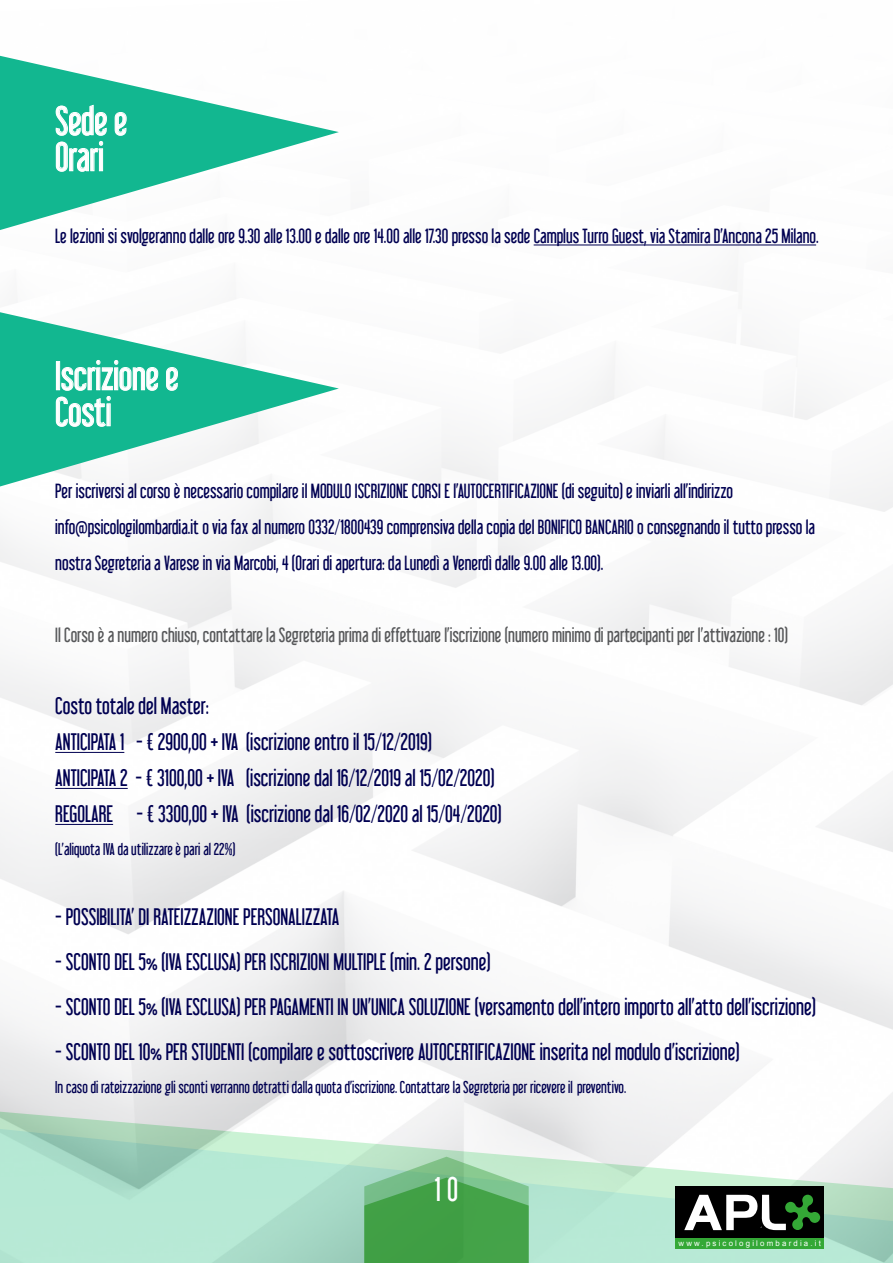
<style>
.page{position:relative;width:893px;height:1263px;background:#fff}
.page>*{position:absolute;margin:0;border:0;box-sizing:border-box;transform-origin:0 0}
.t1{font:36px "Libel Suit";color:#fff}
.t2{font:30px "Libel Suit";color:#fff}
.t3{font:21px "Libel Suit";color:#000051}
.t4{font:18px/36px "Libel Suit";color:#000051}
.t5{font:18px "Libel Suit";color:#57585a}
.t6{font:15px "Libel Suit";color:#000051}
.t7{font:7.8px "Arial";letter-spacing:.28em;color:#fff}
.s1{font-family:"Matias";font-size:16.5px}
</style>
<div class="page">
<img style="left:0;top:55px;width:893px;height:1207px">
<svg style="left:364px;top:1157px;width:165px;height:106px;background:#5daf65"></svg>
<div style="left:676px;top:1187px;width:148px;height:51px;background:#000"></div>
<div style="left:676px;top:1238px;width:148px;height:11px;background:#34a836"></div>
<svg style="left:684px;top:1195px;width:136px;height:35px"></svg>
<svg style="left:0;top:312px;width:339px;height:174px"></svg>
<svg style="left:0;top:56px;width:339px;height:174px"></svg>
<hr style="left:534px;top:245px;width:282px;height:1px;background:#000051">
<hr style="left:55px;top:752px;width:69px;height:1px;background:#000051">
<hr style="left:55px;top:788px;width:73px;height:1px;background:#000051">
<hr style="left:55px;top:824px;width:58px;height:1px;background:#000051">
<svg style="left:114px;top:112px;width:13px;height:24px"></svg>
<svg style="left:55px;top:105px;width:52px;height:67px;background:#49c7a9"></svg>
<svg style="left:166px;top:367px;width:12px;height:24px"></svg>
<svg style="left:56px;top:360px;width:103px;height:67px;background:#3cc3a3"></svg>
<p class="t1" style="left:55px;top:99px;width:73px">Sede e</p>
<p class="t1" style="left:55px;top:135px;width:50px">Orari</p>
<p class="t4" style="left:55px;top:218px;width:765px">Le lezioni si svolgeranno dalle ore 9.30 alle 13.00 e dalle ore 14.00 alle 17.30 presso la sede Camplus Turro Guest, via Stamira D’Ancona 25 Milano.</p>
<p class="t1" style="left:55px;top:354px;width:125px">Iscrizione e</p>
<p class="t1" style="left:55px;top:390px;width:58px">Costi</p>
<p class="t4" style="left:55px;top:473px;width:679px">Per iscriversi al corso è necessario compilare il MODULO ISCRIZIONE CORSI E l’AUTOCERTIFICAZIONE (di seguito) e inviarli all’indirizzo</p>
<p class="t4" style="left:55px;top:509px;width:761px">info@psicologilombardia.it o via fax al numero 0332/1800439 comprensiva della copia del BONIFICO BANCARIO o consegnando il tutto presso la nostra Segreteria a Varese in via Marcobi, 4 (Orari di apertura: da Lunedì a Venerdì dalle 9.00 alle 13.00).</p>
<p class="t5" style="left:55px;top:624px;width:734px">Il Corso è a numero chiuso, contattare la Segreteria prima di effettuare l’iscrizione (numero minimo di partecipanti per l’attivazione : 10)</p>
<p class="t3" style="left:55px;top:693px;width:155px">Costo totale del Master:</p>
<p class="t3" style="left:55px;top:729px;width:378px">ANTICIPATA 1 - € 2900,00 + IVA (iscrizione entro il 15/12/2019)</p>
<p class="t3" style="left:55px;top:765px;width:441px">ANTICIPATA 2 - € 3100,00 + IVA (iscrizione dal 16/12/2019 al 15/02/2020)</p>
<p class="t3" style="left:55px;top:801px;width:448px">REGOLARE - € 3300,00 + IVA (iscrizione dal 16/02/2020 al 15/04/2020)</p>
<p class="t6" style="left:55px;top:840px;width:182px">(L’aliquota IVA da utilizzare è pari al 22%)</p>
<p class="t3" style="left:55px;top:904px;width:286px">- POSSIBILITA’ DI RATEIZZAZIONE PERSONALIZZATA</p>
<p class="t3" style="left:55px;top:949px;width:437px">- SCONTO DEL 5<span class="s1">%</span> (IVA ESCLUSA) PER ISCRIZIONI MULTIPLE (min. 2 persone)</p>
<p class="t3" style="left:55px;top:994px;width:762px">- SCONTO DEL 5<span class="s1">%</span> (IVA ESCLUSA) PER PAGAMENTI IN UN’UNICA SOLUZIONE (versamento dell’intero importo all’atto dell’iscrizione)</p>
<p class="t3" style="left:55px;top:1039px;width:686px">- SCONTO DEL 10<span class="s1">%</span> PER STUDENTI (compilare e sottoscrivere AUTOCERTIFICAZIONE inserita nel modulo d’iscrizione)</p>
<p class="t6" style="left:55px;top:1078px;width:572px">In caso di rateizzazione gli sconti verranno detratti dalla quota d’iscrizione. Contattare la Segreteria per ricevere il preventivo.</p>
<h2 class="t2" style="left:435px;top:1172px;width:25px">10</h2>
<p class="t7" style="left:678px;top:1238px;width:144px">www.psicologilombardia.it</p>
</div>
